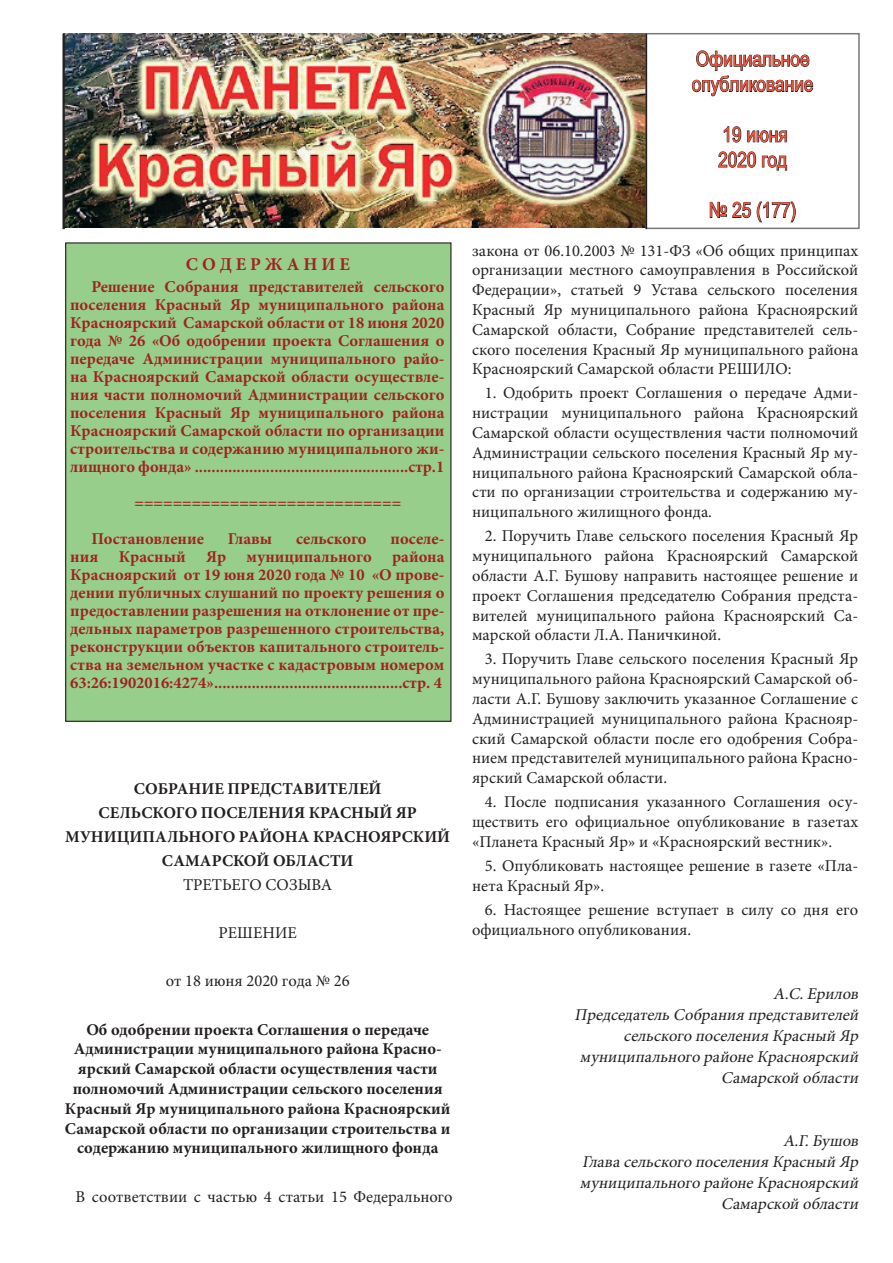
<style>
.page{position:relative;width:893px;height:1263px;background:#fff}
.page>*{position:absolute;margin:0;border:0;box-sizing:border-box;transform-origin:0 0}
.t1{font:21px/25.2px "Arial Narrow";color:#ec543b}
.t2{font:700 18px "Minion Pro";color:#a12124}
.t3{font:16.5px/19.8px "Minion Pro";color:#231f20;text-align:justify}
.t4{font:700 16.5px/18px "Minion Pro";color:#a12124;text-align:justify}
.t5{font:700 16.5px/19.8px "Minion Pro";color:#231f20;text-align:center}
.t6{font:italic 16.5px/21px "Minion Pro";color:#231f20;text-align:right}
</style>
<div class="page">
<div style="left:66px;top:243px;width:385px;height:478px;background:#98ce8b"></div>
<img style="left:65px;top:34px;width:581px;height:194px">
<svg style="left:692px;top:50px;width:122px;height:47px"></svg>
<svg style="left:723px;top:126px;width:18px;height:17px"></svg>
<svg style="left:747px;top:130px;width:40px;height:13px"></svg>
<svg style="left:718px;top:151px;width:38px;height:17px"></svg>
<svg style="left:762px;top:155px;width:25px;height:16px"></svg>
<svg style="left:709px;top:201px;width:87px;height:22px"></svg>
<div style="left:646px;top:33px;width:214px;height:196px;border:2px solid #75797b"></div>
<hr style="left:64px;top:34px;width:1px;height:195px;background:#231f20">
<hr style="left:63px;top:34px;width:1px;height:195px;background:#231f20">
<hr style="left:646px;top:34px;width:1px;height:195px;background:#231f20">
<p class="t2" style="left:186px;top:251px;width:165px">С О Д Е Р Ж А Н И Е</p>
<p class="t4" style="left:70px;top:278px;width:376px;text-indent:21px">Решение Собрания представителей сельского поселения Красный Яр муниципального района Красноярский Самарской области от 18 июня 2020 года № 26 «Об одобрении проекта Соглашения о передаче Администрации муниципального райо&shy;на Красноярский Самарской области осуществле&shy;ния части полномочий Администрации сельского поселения Красный Яр муниципального района Красноярский Самарской области по организации строительства и содержанию муниципального жи&shy;лищного фонда» ...................................................стр.1</p>
<p class="t4" style="left:91px;top:485px;width:311px;line-height:36px;text-indent:43px">============================<br>Постановление</p>
<p class="t4" style="left:228px;top:530px;width:46px">Главы</p>
<p class="t4" style="left:296px;top:530px;width:72px">сельского</p>
<p class="t4" style="left:70px;top:530px;width:376px;text-indent:320px">поселе&shy;ния Красный Яр муниципального района Красноярский от 19 юня 2020 года № 10 «О прове&shy;дении публичных слушаний по проекту решения о предоставлении разрешения на отклонение от пре&shy;дельных параметров разрешенного строительства, реконструкции объектов капитального строитель&shy;ства на земельном участке с кадастровым номером 63:26:1902016:4274».............................................стр. 4</p>
<p class="t5" style="left:65px;top:776px;width:386px;line-height:24px">СОБРАНИЕ ПРЕДСТАВИТЕЛЕЙ<br>СЕЛЬСКОГО ПОСЕЛЕНИЯ КРАСНЫЙ ЯР<br>МУНИЦИПАЛЬНОГО РАЙОНА КРАСНОЯРСКИЙ<br>САМАРСКОЙ ОБЛАСТИ</p>
<p class="t3" style="left:183px;top:875px;width:151px">ТРЕТЬЕГО СОЗЫВА</p>
<p class="t3" style="left:219px;top:923px;width:80px">РЕШЕНИЕ</p>
<p class="t3" style="left:166px;top:971px;width:185px">от 18 июня 2020 года № 26</p>
<p class="t5" style="left:65px;top:1019px;width:387px">Об одобрении проекта Соглашения о передаче Администрации муниципального района Красно&shy;ярский Самарской области осуществления части полномочий Администрации сельского поселения Красный Яр муниципального района Красноярский Самарской области по организации строительства и содержанию муниципального жилищного фонда</p>
<p class="t3" style="left:76px;top:1186px;width:378px">В соответствии с частью 4 статьи 15 Федерального</p>
<p class="t1" style="left:692px;top:45px;width:123px">Официальное опубликование</p>
<p class="t1" style="left:718px;top:121px;width:71px">19 июня<br>2020 год</p>
<p class="t1" style="left:709px;top:197px;width:89px">№ 25 (177)</p>
<p class="t3" style="left:472px;top:240px;width:388px">закона от 06.10.2003 № 131-ФЗ «Об общих принципах организации местного самоуправления в Российской Федерации», статьей 9 Устава сельского поселения Красный Яр муниципального района Красноярский Самарской области, Собрание представителей сель&shy;ского поселения Красный Яр муниципального района Красноярский Самарской области РЕШИЛО:</p>
<p class="t3" style="left:472px;top:383px;width:388px;text-indent:13px">1. Одобрить проект Соглашения о передаче Адми&shy;нистрации муниципального района Красноярский Самарской области осуществления части полномочий Администрации сельского поселения Красный Яр му&shy;ниципального района Красноярский Самарской обла&shy;сти по организации строительства и содержанию му&shy;ниципального жилищного фонда.</p>
<p class="t3" style="left:472px;top:526px;width:388px;text-indent:13px">2. Поручить Главе сельского поселения Красный Яр муниципального района Красноярский Самарской области А.Г. Бушову направить настоящее решение и проект Соглашения председателю Собрания предста&shy;вителей муниципального района Красноярский Са&shy;марской области Л.А. Паничкиной.</p>
<p class="t3" style="left:472px;top:649px;width:388px;text-indent:13px">3. Поручить Главе сельского поселения Красный Яр муниципального района Красноярский Самарской об&shy;ласти А.Г. Бушову заключить указанное Соглашение с Администрацией муниципального района Краснояр&shy;ский Самарской области после его одобрения Собра&shy;нием представителей муниципального района Красно&shy;ярский Самарской области.</p>
<p class="t3" style="left:472px;top:792px;width:388px;text-indent:13px">4. После подписания указанного Соглашения осу&shy;ществить его официальное опубликование в газетах «Планета Красный Яр» и «Красноярский вестник».</p>
<p class="t3" style="left:472px;top:856px;width:388px;text-indent:13px">5. Опубликовать настоящее решение в газете «Пла&shy;нета Красный Яр».</p>
<p class="t3" style="left:472px;top:900px;width:388px;text-indent:13px">6. Настоящее решение вступает в силу со дня его официального опубликования.</p>
<p class="t6" style="left:575px;top:984px;width:289px">А.С.Ерилов<br>Председатель Собрания представителей сельского поселения Красный Яр муниципального районеКрасноярский<br>Самарской области</p>
<p class="t6" style="left:580px;top:1131px;width:284px">А.Г.Бушов<br>Главасельского поселения Красный Яр муниципального районеКрасноярский<br>Самарской области</p>
</div>
